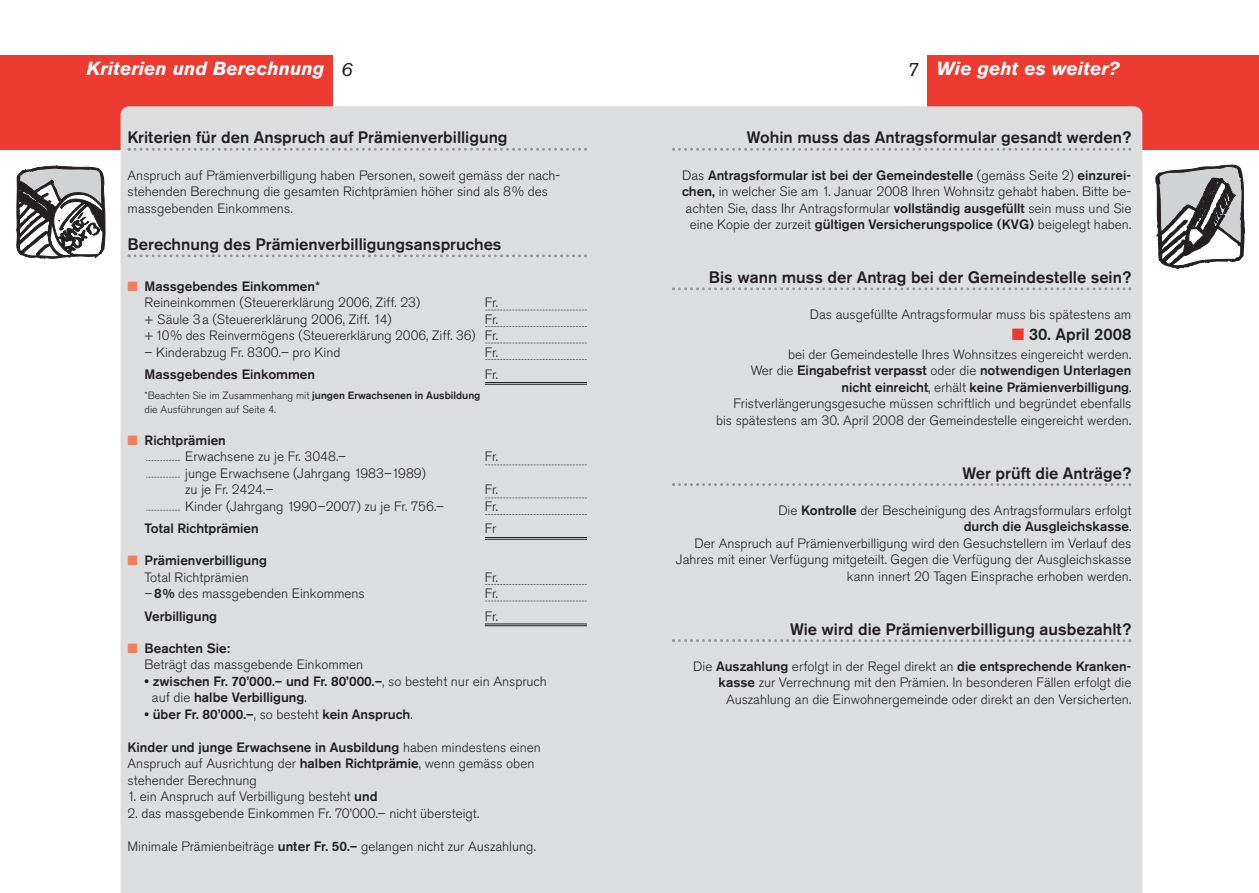
<style>
.page{position:relative;width:1259px;height:893px;background:#fff}
.page>*{position:absolute;margin:0;border:0;box-sizing:border-box;transform-origin:0 0}
.t1{font:italic 19.5px "Akzidenz Grotesk BQ";color:#231f20}
.t2{font:italic 700 18.75px "Akzidenz Grotesk BQ";color:#fff}
.t3{font:500 16.5px "Akzidenz Grotesk BQ";color:#231f20}
.t4{font:300 13.5px/16.5px "Akzidenz Grotesk BQ";color:#231f20}
.t5{font:500 13.5px/16.5px "Akzidenz Grotesk BQ";color:#231f20;text-align:center}
.t6{font:300 10.5px/13.5px "Akzidenz Grotesk BQ";color:#231f20}
.s1{color:#f17e5e}
.s2{font-weight:500}
.s3{font-weight:300}
.s4{color:#ee3b32}
</style>
<div class="page">
<div style="left:0;top:55px;width:333px;height:95px;background:#ee3b32"></div>
<div style="left:927px;top:55px;width:332px;height:95px;background:#ee3b32"></div>
<div style="left:121px;top:106px;width:1021px;height:787px;background:#dcdddf"></div>
<svg style="left:672px;top:148px;width:459px;height:3px"></svg>
<svg style="left:672px;top:287px;width:459px;height:3px"></svg>
<svg style="left:672px;top:483px;width:459px;height:3px"></svg>
<svg style="left:672px;top:639px;width:459px;height:3px"></svg>
<svg style="left:128px;top:148px;width:459px;height:3px"></svg>
<svg style="left:128px;top:254px;width:459px;height:3px"></svg>
<svg style="left:485px;top:310px;width:102px;height:1px"></svg>
<svg style="left:485px;top:326px;width:102px;height:1px"></svg>
<svg style="left:485px;top:343px;width:102px;height:1px"></svg>
<svg style="left:485px;top:359px;width:102px;height:1px"></svg>
<hr style="left:485px;top:382px;width:102px;height:1px;background:#231f20">
<hr style="left:485px;top:384px;width:102px;height:1px;background:#231f20">
<svg style="left:485px;top:464px;width:102px;height:1px"></svg>
<svg style="left:485px;top:498px;width:102px;height:1px"></svg>
<svg style="left:485px;top:514px;width:102px;height:1px"></svg>
<hr style="left:485px;top:537px;width:102px;height:1px;background:#231f20">
<hr style="left:485px;top:539px;width:102px;height:1px;background:#231f20">
<svg style="left:485px;top:584px;width:102px;height:1px"></svg>
<svg style="left:485px;top:601px;width:102px;height:1px"></svg>
<hr style="left:485px;top:623px;width:102px;height:1px;background:#231f20">
<hr style="left:485px;top:625px;width:102px;height:1px;background:#231f20">
<svg style="left:146px;top:493px;width:34px;height:1px"></svg>
<svg style="left:146px;top:477px;width:34px;height:1px"></svg>
<svg style="left:146px;top:510px;width:34px;height:1px"></svg>
<svg style="left:146px;top:460px;width:34px;height:1px"></svg>
<svg style="left:16px;top:165px;width:90px;height:94px"></svg>
<svg style="left:1155px;top:164px;width:90px;height:105px"></svg>
<h2 class="t2" style="left:87px;top:62px;width:239px">Kriterien und Berechnung</h2>
<h2 class="t2" style="left:936px;top:62px;width:184px">Wie geht es weiter?</h2>
<h1 class="t1" style="left:341px;top:62px;width:13px">6</h1>
<h1 class="t1" style="left:907px;top:62px;width:13px">7</h1>
<p class="t3" style="left:128px;top:132px;width:381px">Kriterien für den Anspruch auf Prämienverbilligung</p>
<p class="t4" style="left:128px;top:168px;width:434px">Anspruch auf Prämienverbilligung haben Personen, soweit gemäss der nach - stehenden Berechnung die gesamten Richtprämien höher sind als 8% des massgebenden Einkommens.</p>
<p class="t3" style="left:128px;top:238px;width:375px">Berechnung des Prämienverbilligungsanspruches</p>
<p class="t4" style="left:145px;top:279px;width:277px;text-indent:-17px"><span class="s1">■</span> <span class="s2">Massgebendes Einkommen*<br></span>Reineinkommen (Steuererklärung 2006, Ziff. 23)</p>
<p class="t4" style="left:485px;top:296px;width:15px">Fr.</p>
<p class="t4" style="left:145px;top:312px;width:249px">+ Säule 3a (Steuererklärung 2006, Ziff. 14)</p>
<p class="t4" style="left:145px;top:312px;width:355px;text-align:right">Fr.<br>+ 10% des Reinvermögens (Steuererklärung 2006, Ziff. 36) Fr.</p>
<p class="t4" style="left:145px;top:345px;width:197px">– Kinderabzug Fr. 8300.– pro Kind</p>
<p class="t4" style="left:485px;top:345px;width:15px">Fr.</p>
<p class="t5" style="left:145px;top:368px;width:172px">Massgebendes Einkommen</p>
<p class="t4" style="left:485px;top:368px;width:15px">Fr.</p>
<p class="t6" style="left:145px;top:390px;width:337px">*Beachten Sie im Zusammenhang mit <span class="s2">jungen Erwachsenen in Ausbildung </span>die Ausführungen auf Seite 4.</p>
<p class="t4" style="left:185px;top:433px;width:162px;text-indent:-58px"><span class="s1">■</span> <span class="s2">Richtprämien<br></span>Erwachsene zu je Fr. 3048.–</p>
<p class="t4" style="left:485px;top:450px;width:15px">Fr.</p>
<p class="t4" style="left:185px;top:466px;width:242px">junge Erwachsene (Jahrgang 1983–1989) zu je Fr. 2424.–</p>
<p class="t4" style="left:485px;top:483px;width:15px">Fr.</p>
<p class="t4" style="left:185px;top:499px;width:260px">Kinder (Jahrgang 1990–2007) zu je Fr. 756.–</p>
<p class="t4" style="left:485px;top:499px;width:15px">Fr.</p>
<p class="t5" style="left:145px;top:522px;width:116px">Total Richtprämien</p>
<p class="t4" style="left:485px;top:522px;width:13px">Fr</p>
<p class="t5" style="left:128px;top:553px;width:141px"><span class="s1">■</span> Prämienverbilligung<br><span class="s3">Total Richtprämien</span></p>
<p class="t4" style="left:485px;top:570px;width:15px">Fr.</p>
<p class="t4" style="left:145px;top:587px;width:222px">–<span class="s2">8%</span> des massgebenden Einkommens</p>
<p class="t4" style="left:485px;top:587px;width:15px">Fr.</p>
<p class="t5" style="left:145px;top:609px;width:74px">Verbilligung</p>
<p class="t4" style="left:485px;top:610px;width:15px">Fr.</p>
<p class="t4" style="left:145px;top:641px;width:220px;text-indent:-17px"><span class="s1">■</span> <span class="s2">Beachten Sie:<br></span>Beträgt das massgebende Einkommen</p>
<p class="t5" style="left:152px;top:674px;width:396px;text-align:left;text-indent:-7px">• zwischen Fr. 70’000.– und Fr. 80’000.–<span class="s3">, so besteht nur ein Anspruch auf die</span> halbe Verbilligung<span class="s3">.</span></p>
<p class="t5" style="left:145px;top:707px;width:270px">• über Fr. 80’000.–<span class="s3">, so besteht</span> kein Anspruch<span class="s3">.</span></p>
<p class="t4" style="left:128px;top:740px;width:415px"><span class="s2">Kinder und junge Erwachsene in Ausbildung</span> haben mindestens einen<br>Anspruch auf Ausrichtung der <span class="s2">halben Richtprämie</span>, wenn gemäss oben stehender Berechnung</p>
<p class="t4" style="left:128px;top:790px;width:251px">1. ein Anspruch auf Verbilligung besteht <span class="s2">und</span></p>
<p class="t4" style="left:128px;top:806px;width:353px">2. das massgebende Einkommen Fr. 70’000.– nicht übersteigt.</p>
<p class="t4" style="left:128px;top:839px;width:410px">Minimale Prämienbeiträge <span class="s2">unter Fr. 50.–</span> gelangen nicht zur Auszahlung.</p>
<p class="t3" style="left:747px;top:132px;width:386px">Wohin muss das Antragsformular gesandt werden?</p>
<p class="t4" style="left:682px;top:168px;width:451px;text-align:center">Das <span class="s2">Antragsformular ist bei der Gemeindestelle</span> (gemäss Seite 2) <span class="s2">einzurei - chen,</span> in welcher Sie am 1. Januar 2008 Ihren Wohnsitz gehabt haben. Bitte be&shy;achten Sie, dass Ihr Antragsformular <span class="s2">vollständig ausgefüllt</span> sein muss und Sie eine Kopie der zurzeit <span class="s2">gültigen Versicherungspolice (KVG)</span> beigelegt haben.</p>
<p class="t3" style="left:709px;top:271px;width:424px">Bis wann muss der Antrag bei der Gemeindestelle sein?</p>
<p class="t4" style="left:810px;top:308px;width:323px">Das ausgefüllte Antragsformular muss bis spätestens am</p>
<p class="t3" style="left:1012px;top:328px;width:121px"><span class="s4">■</span> 30. April 2008</p>
<p class="t4" style="left:716px;top:347px;width:417px;text-align:right">bei der Gemeindestelle Ihres Wohnsitzes eingereicht werden.<br>Wer die <span class="s2">Eingabefrist verpasst</span> oder die <span class="s2">notwendigen Unterlagen<br>nicht einreicht</span>, erhält <span class="s2">keine Prämienverbilligung</span>.<br>Fristverlängerungsgesuche müssen schriftlich und begründet ebenfalls bis spätestens am 30. April 2008 der Gemeindestelle eingereicht werden.</p>
<p class="t3" style="left:962px;top:467px;width:170px">Wer prüft die Anträge?</p>
<p class="t4" style="left:676px;top:503px;width:457px;text-align:right">Die <span class="s2">Kontrolle</span> der Bescheinigung des Antragsformulars erfolgt<br><span class="s2">durch die Ausgleichskasse</span>.<br>Der Anspruch auf Prämienverbilligung wird den Gesuchstellern im Verlauf des Jahres mit einer Verfügung mitgeteilt. Gegen die Verfügung der Ausgleichskasse kann innert 20 Tagen Einsprache erhoben werden.</p>
<p class="t3" style="left:790px;top:623px;width:342px">Wie wird die Prämienverbilligung ausbezahlt?</p>
<p class="t4" style="left:693px;top:659px;width:439px;text-align:right">Die <span class="s2">Auszahlung</span> erfolgt in der Regel direkt an <span class="s2">die entsprechende Kranken&shy;kasse</span> zur Verrechnung mit den Prämien. In besonderen Fällen erfolgt die<br>Auszahlung an die Einwohnergemeinde oder direkt an den Versicherten.</p>
</div>
